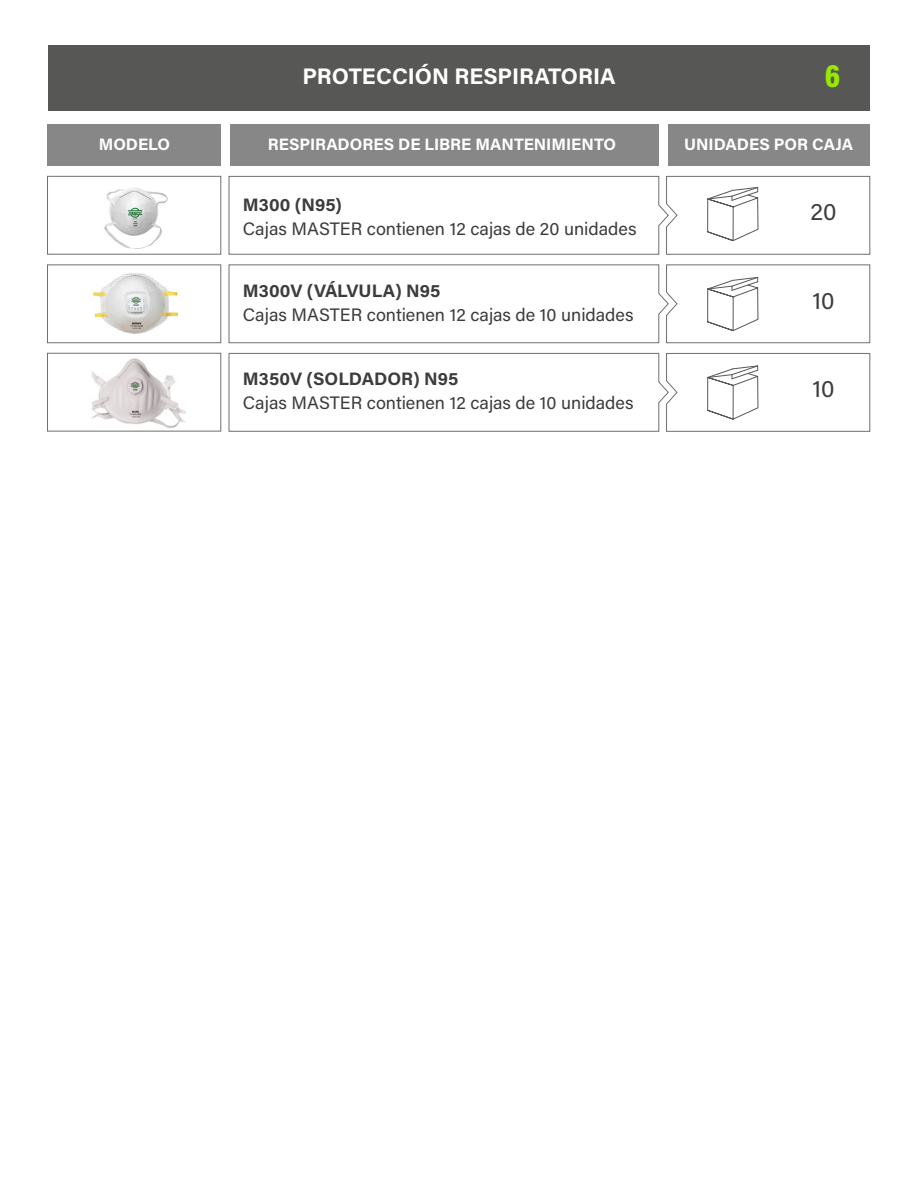
<style>
.page{position:relative;width:918px;height:1188px;background:#fff}
.page>*{position:absolute;margin:0;border:0;box-sizing:border-box;transform-origin:0 0}
.t1{font:900 33px "Acumin Pro Cond";color:#98e800}
.t2{font:24px "Acumin Pro";color:#3c3c3b}
.t3{font:700 22.5px "Acumin Pro";color:#fff}
.t4{font:18px "Acumin Pro";color:#3c3c3b}
.t5{font:700 18px "Acumin Pro";color:#3c3c3b}
.t6{font:700 16.5px "Acumin Pro";color:#fff}
</style>
<div class="page">
<img style="left:104px;top:188px;width:64px;height:61px">
<img style="left:93px;top:273px;width:85px;height:61px">
<img style="left:85px;top:343px;width:100px;height:86px">
<div style="left:48px;top:46px;width:822px;height:65px;background:#575756"></div>
<div style="left:668px;top:125px;width:202px;height:41px;background:#878787"></div>
<div style="left:48px;top:125px;width:173px;height:41px;background:#878787"></div>
<div style="left:230px;top:125px;width:429px;height:41px;background:#878787"></div>
<div style="left:47px;top:176px;width:174px;height:79px;border:1px solid #706f6f"></div>
<div style="left:47px;top:264px;width:174px;height:79px;border:1px solid #706f6f"></div>
<div style="left:47px;top:353px;width:174px;height:79px;border:1px solid #706f6f"></div>
<svg style="left:228px;top:176px;width:643px;height:79px"></svg>
<svg style="left:228px;top:264px;width:643px;height:79px"></svg>
<svg style="left:228px;top:353px;width:643px;height:79px"></svg>
<p class="t6" style="left:99px;top:133px;width:73px">MODELO</p>
<p class="t3" style="left:302px;top:61px;width:315px">PROTECCIÓN RESPIRATORIA</p>
<p class="t6" style="left:268px;top:133px;width:350px">RESPIRADORES DE LIBRE MANTENIMIENTO</p>
<p class="t5" style="left:243px;top:192px;width:100px">M300 (N95)</p>
<p class="t4" style="left:243px;top:216px;width:395px">Cajas MASTER contienen 12 cajas de 20 unidades</p>
<p class="t5" style="left:243px;top:278px;width:199px">M300V (VÁLVULA) N95</p>
<p class="t4" style="left:243px;top:302px;width:392px">Cajas MASTER contienen 12 cajas de 10 unidades</p>
<p class="t5" style="left:243px;top:366px;width:217px">M350V (SOLDADOR) N95</p>
<p class="t4" style="left:243px;top:390px;width:392px">Cajas MASTER contienen 12 cajas de 10 unidades</p>
<h1 class="t1" style="left:825px;top:54px;width:17px">6</h1>
<p class="t6" style="left:684px;top:133px;width:171px">UNIDADES POR CAJA</p>
<h2 class="t2" style="left:810px;top:195px;width:28px">20</h2>
<h2 class="t2" style="left:812px;top:284px;width:24px">10</h2>
<h2 class="t2" style="left:812px;top:372px;width:24px">10</h2>
</div>
